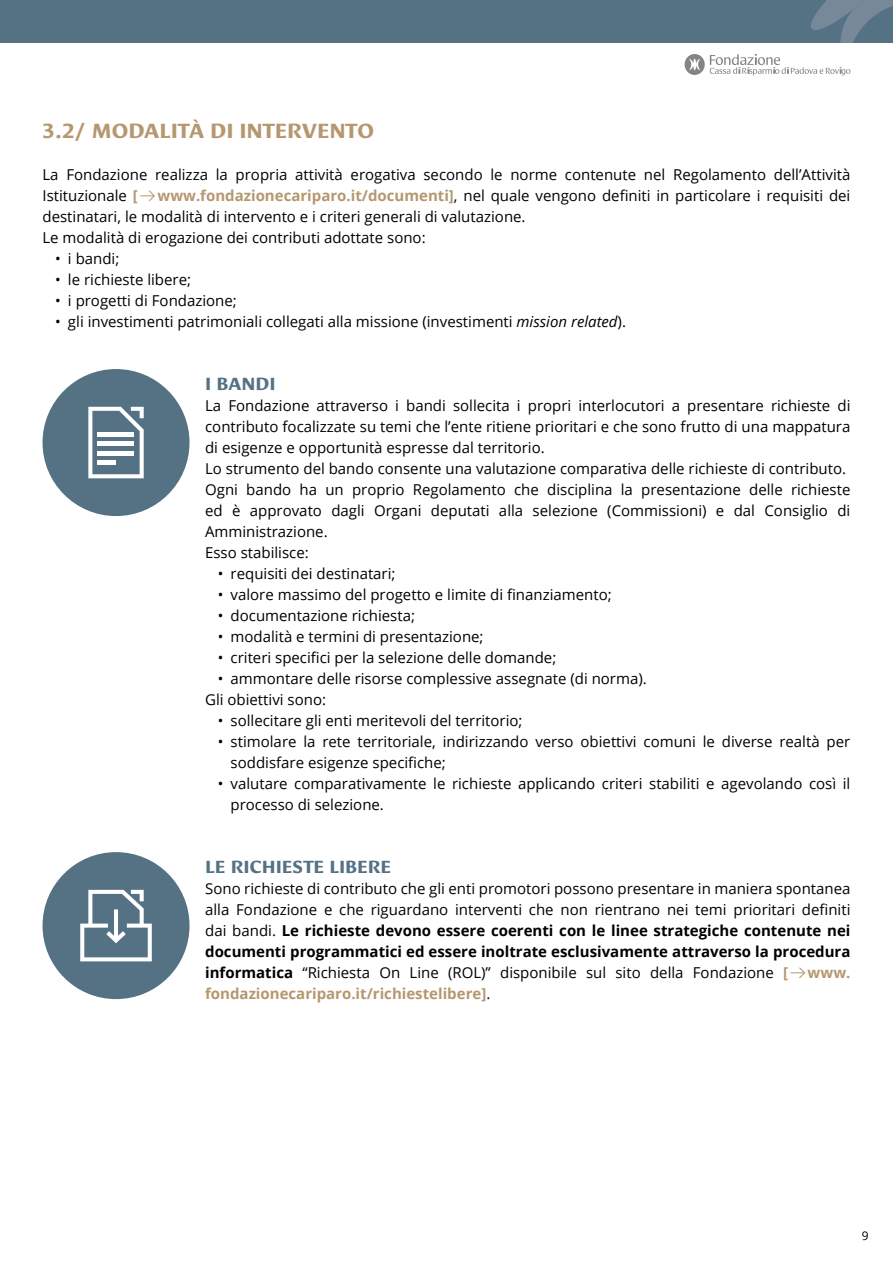
<style>
.page{position:relative;width:893px;height:1263px;background:#fff}
.page>*{position:absolute;margin:0;border:0;box-sizing:border-box;transform-origin:0 0}
.t1{font:700 21px "Cora";color:#b59770}
.t2{font:700 18px "Cora";color:#557284}
.t3{font:15px/21px "Open Sans";color:#000}
.t4{font:700 15px "Open Sans";color:#b59770}
.t5{font:12px "Open Sans";color:#000}
.s1{font-weight:700;color:#b59770}
.s2{font-style:italic}
.s3{font-weight:700}
.s4{font-weight:400;color:#000}
</style>
<div class="page">
<svg style="left:685px;top:54px;width:165px;height:21px"></svg>
<div style="left:0;top:0;width:893px;height:43px;background:#557284"></div>
<svg style="left:811px;top:0;width:82px;height:43px"></svg>
<div style="left:43px;top:369px;width:147px;height:147px;background:#557284;border-radius:50%"></div>
<div style="left:43px;top:852px;width:147px;height:147px;background:#557284;border-radius:50%"></div>
<svg style="left:88px;top:407px;width:56px;height:71px"></svg>
<svg style="left:80px;top:890px;width:72px;height:71px"></svg>
<h1 class="t1" style="left:43px;top:118px;width:333px">3.2/ MODALITÀ DI INTERVENTO</h1>
<p class="t3" style="left:42px;top:164px;width:809px">La Fondazione realizza la propria attività erogativa secondo le norme contenute nel Regolamento dell’Attività<br>Istituzionale <span class="s1">[</span></p>
<p class="t3" style="left:42px;top:185px;width:809px;text-indent:115px"><span class="s1">www.fondazionecariparo.it/documenti]</span>, nel quale vengono definiti in particolare i requisiti dei destinatari, le modalità di intervento e i criteri generali di valutazione.<br>Le modalità di erogazione dei contributi adottate sono:</p>
<p class="t3" style="left:55px;top:248px;width:66px">• i bandi;</p>
<p class="t3" style="left:55px;top:269px;width:137px">• le richieste libere;</p>
<p class="t3" style="left:55px;top:290px;width:183px">• i progetti di Fondazione;</p>
<p class="t3" style="left:55px;top:311px;width:572px">• gli investimenti patrimoniali collegati alla missione (investimenti <span class="s2">mission related</span>).</p>
<p class="t2" style="left:205px;top:373px;width:72px">I BANDI</p>
<p class="t3" style="left:205px;top:395px;width:647px">La Fondazione attraverso i bandi sollecita i propri interlocutori a presentare richieste di contributo focalizzate su temi che l’ente ritiene prioritari e che sono frutto di una mappatura di esigenze e opportunità espresse dal territorio.<br>Lo strumento del bando consente una valutazione comparativa delle richieste di contributo.<br>Ogni bando ha un proprio Regolamento che disciplina la presentazione delle richieste ed è approvato dagli Organi deputati alla selezione (Commissioni) e dal Consiglio di Amministrazione.<br>Esso stabilisce:</p>
<p class="t3" style="left:218px;top:563px;width:179px">• requisiti dei destinatari;</p>
<p class="t3" style="left:218px;top:584px;width:395px">• valore massimo del progetto e limite di finanziamento;</p>
<p class="t3" style="left:218px;top:605px;width:199px">• documentazione richiesta;</p>
<p class="t3" style="left:218px;top:626px;width:267px">• modalità e termini di presentazione;</p>
<p class="t3" style="left:218px;top:647px;width:340px">• criteri specifici per la selezione delle domande;</p>
<p class="t3" style="left:205px;top:668px;width:443px;text-indent:13px">• ammontare delle risorse complessive assegnate (di norma).<br>Gli obiettivi sono:</p>
<p class="t3" style="left:218px;top:710px;width:306px">• sollecitare gli enti meritevoli del territorio;</p>
<p class="t3" style="left:231px;top:731px;width:621px;text-indent:-13px">• stimolare la rete territoriale, indirizzando verso obiettivi comuni le diverse realtà per soddisfare esigenze specifiche;</p>
<p class="t3" style="left:231px;top:773px;width:621px;text-indent:-13px">• valutare comparativamente le richieste applicando criteri stabiliti e agevolando così il processo di selezione.</p>
<p class="t2" style="left:205px;top:856px;width:187px">LE RICHIESTE LIBERE</p>
<p class="t3" style="left:205px;top:878px;width:647px;text-align:justify">Sono richieste di contributo che gli enti promotori possono presentare in maniera spontanea alla Fondazione e che riguardano interventi che non rientrano nei temi prioritari definiti dai bandi. <span class="s3">Le richieste devono essere coerenti con le linee strategiche contenute nei documenti programmatici ed essere inoltrate esclusivamente attraverso la procedura informatica</span> “Richiesta On Line (ROL)” disponibile sul sito della Fondazione <span class="s1">[</span></p>
<p class="t4" style="left:808px;top:962px;width:44px">www.</p>
<p class="t4" style="left:205px;top:983px;width:287px">fondazionecariparo.it/richiestelibere]<span class="s4">.</span></p>
<p class="t5" style="left:862px;top:1227px;width:8px">9</p>
</div>
